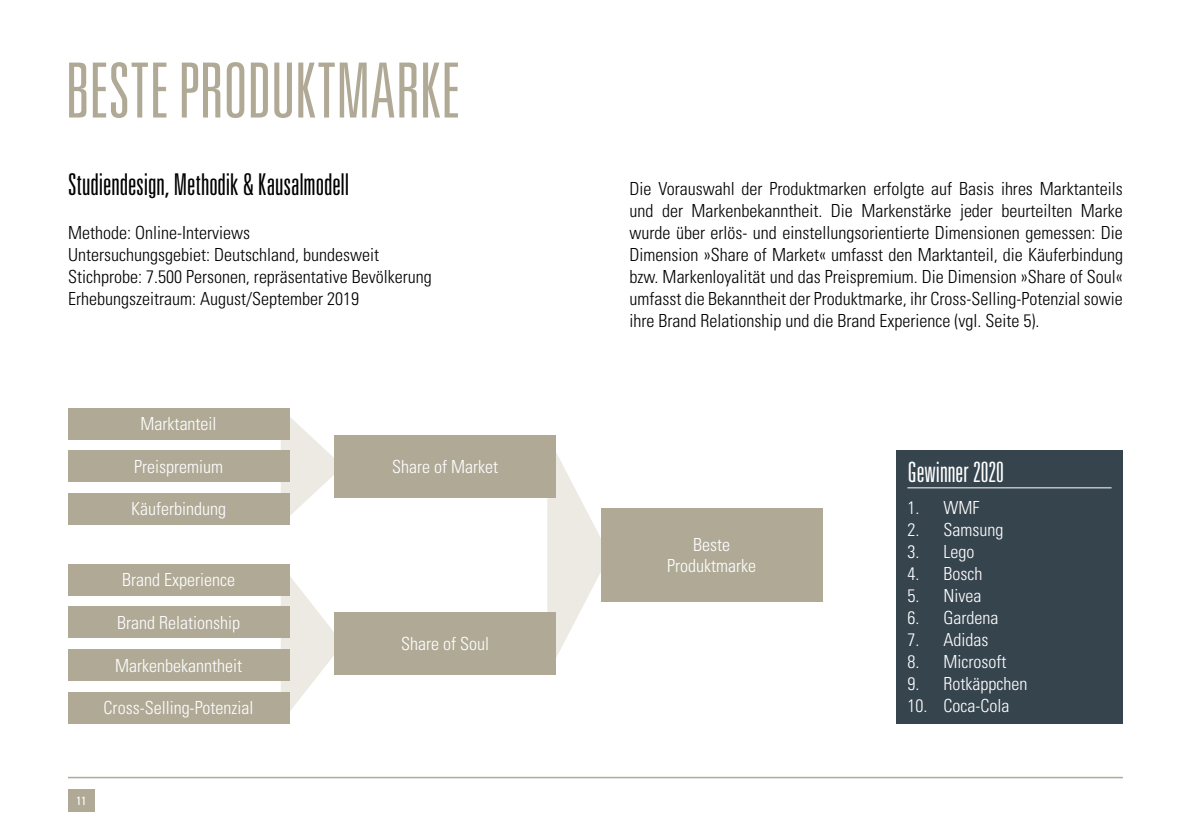
<style>
.page{position:relative;width:1191px;height:840px;background:#fff}
.page>*{position:absolute;margin:0;border:0;box-sizing:border-box;transform-origin:0 0}
.t1{font:300 ultra-condensed 76px "Univers LT Std";color:#afa996}
.t2{font:300 ultra-condensed 30px "Univers LT Std";color:#000}
.t3{font:300 ultra-condensed 28px "Univers LT Std";color:#fff}
.t4{font:300 condensed 18px/22px "Univers LT Std";color:#000}
.t5{font:300 condensed 18px/21.6px "Univers LT Std";color:#fff;text-align:center}
.t6{font:condensed 12px "Univers LT Std";color:#fff}
</style>
<div class="page">
<hr style="left:68px;top:776px;width:1055px;height:1px;background:#afa996">
<div style="left:68px;top:788px;width:27px;height:22px;background:#afa996"></div>
<div style="left:896px;top:450px;width:227px;height:272px;background:#36444e"></div>
<hr style="left:907px;top:487px;width:204px;height:1px;background:#fff">
<svg style="left:281px;top:408px;width:62px;height:116px"></svg>
<svg style="left:281px;top:564px;width:62px;height:158px"></svg>
<svg style="left:547px;top:453px;width:62px;height:204px"></svg>
<div style="left:334px;top:612px;width:222px;height:62px;background:#afa996"></div>
<div style="left:334px;top:435px;width:222px;height:62px;background:#afa996"></div>
<div style="left:601px;top:508px;width:221px;height:93px;background:#afa996"></div>
<div style="left:68px;top:450px;width:221px;height:31px;background:#afa996"></div>
<div style="left:68px;top:408px;width:221px;height:31px;background:#afa996"></div>
<div style="left:68px;top:493px;width:221px;height:31px;background:#afa996"></div>
<div style="left:68px;top:564px;width:221px;height:31px;background:#afa996"></div>
<div style="left:68px;top:649px;width:221px;height:31px;background:#afa996"></div>
<div style="left:68px;top:691px;width:221px;height:31px;background:#afa996"></div>
<div style="left:68px;top:606px;width:221px;height:31px;background:#afa996"></div>
<h1 class="t1" style="left:65px;top:51px;width:397px">BESTE PRODUKTMARKE</h1>
<h2 class="t2" style="left:68px;top:168px;width:283px">Studiendesign, Methodik &amp; Kausalmodell</h2>
<p class="t4" style="left:68px;top:221px;width:365px">Methode: Online-Interviews<br>Untersuchungsgebiet: Deutschland, bundesweit Stichprobe: 7.500 Personen, repräsentative Bevölkerung Erhebungszeitraum: August/September 2019</p>
<p class="t5" style="left:141px;top:413px;width:77px">Marktanteil</p>
<p class="t5" style="left:134px;top:455px;width:90px">Preispremium</p>
<p class="t5" style="left:131px;top:498px;width:96px">Käuferbindung</p>
<p class="t5" style="left:122px;top:569px;width:114px">Brand Experience</p>
<p class="t5" style="left:117px;top:611px;width:124px">Brand Relationship</p>
<p class="t5" style="left:115px;top:654px;width:128px">Markenbekanntheit</p>
<p class="t5" style="left:104px;top:696px;width:151px">Cross-Selling-Potenzial</p>
<p class="t6" style="left:76px;top:792px;width:12px">11</p>
<p class="t5" style="left:392px;top:455px;width:107px">Share of Market</p>
<p class="t5" style="left:401px;top:632px;width:89px">Share of Soul</p>
<p class="t4" style="left:629px;top:177px;width:495px;text-align:justify">Die Vorauswahl der Produktmarken erfolgte auf Basis ihres Marktanteils und der Markenbekanntheit. Die Markenstärke jeder beurteilten Marke wurde über erlös- und einstellungsorientierte Dimensionen gemessen: Die Dimension »Share of Market« umfasst den Marktanteil, die Käuferbindung bzw. Markenloyalität und das Preispremium. Die Dimension »Share of Soul« umfasst die Bekanntheit der Produktmarke, ihr Cross-Selling-Potenzial sowie ihre Brand Relationship und die Brand Experience (vgl. Seite 5).</p>
<p class="t5" style="left:667px;top:533px;width:90px">Beste<br>Produktmarke</p>
<h3 class="t3" style="left:907px;top:457px;width:98px">Gewinner 2020</h3>
<p class="t5" style="left:907px;top:496px;width:73px">1. WMF</p>
<p class="t5" style="left:907px;top:518px;width:97px">2. Samsung</p>
<p class="t5" style="left:907px;top:540px;width:68px">3. Lego</p>
<p class="t5" style="left:907px;top:562px;width:76px">4. Bosch</p>
<p class="t5" style="left:907px;top:584px;width:75px">5. Nivea</p>
<p class="t5" style="left:907px;top:606px;width:92px">6. Gardena</p>
<p class="t5" style="left:907px;top:628px;width:82px">7. Adidas</p>
<p class="t5" style="left:907px;top:650px;width:100px">8. Microsoft</p>
<p class="t5" style="left:907px;top:672px;width:121px">9. Rotkäppchen</p>
<p class="t5" style="left:907px;top:694px;width:103px">10. Coca-Cola</p>
</div>
